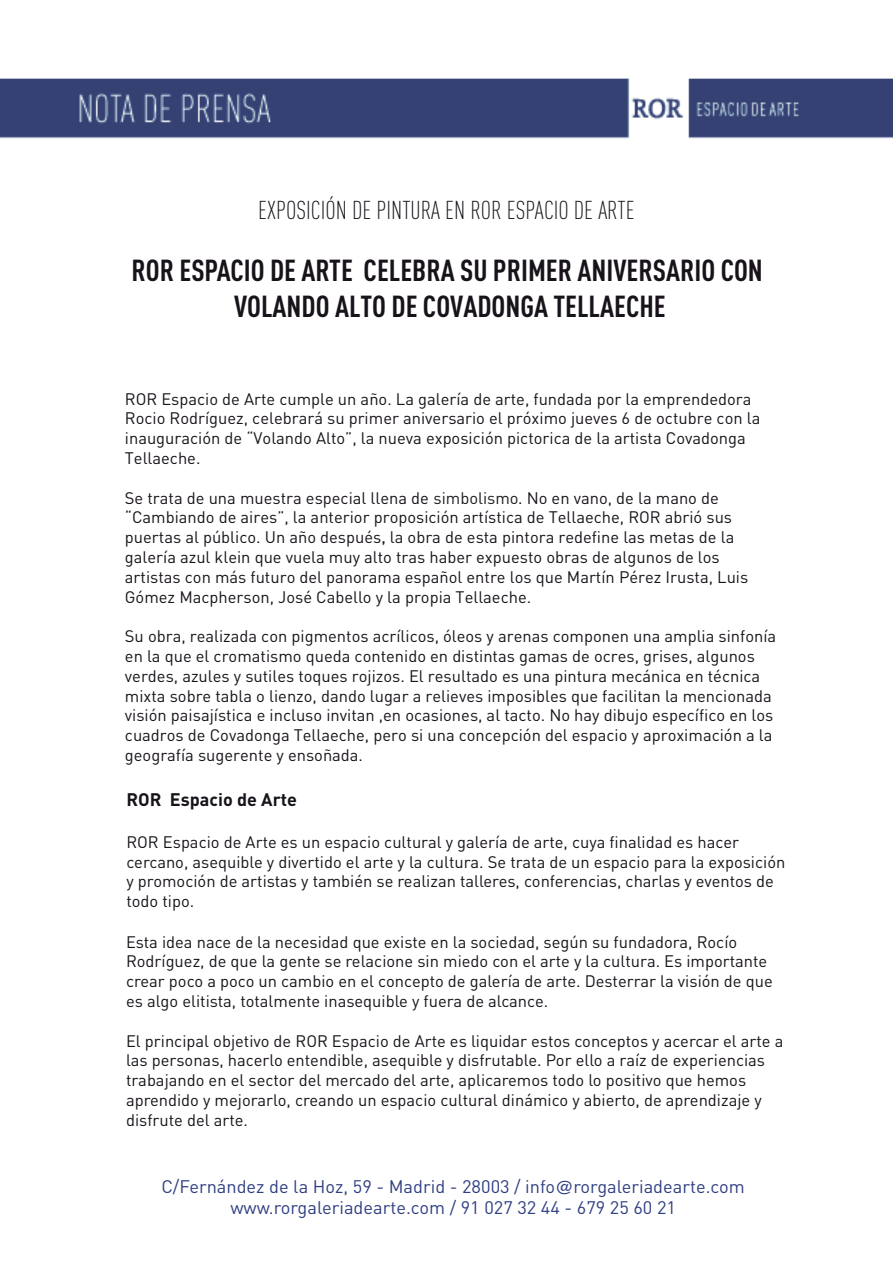
<style>
.page{position:relative;width:893px;height:1263px;background:#fff}
.page>*{position:absolute;margin:0;border:0;box-sizing:border-box;transform-origin:0 0}
.t1{font:700 condensed 30px/36px "DINOT";color:#18131a;text-align:center}
.t2{font:300 condensed 25.5px "DINOT";color:#18131a}
.t3{font:18px/21.6px "DINOT";color:#303f82;text-align:center}
.t4{font:700 18px "DINOT";color:#18131a}
.t5{font:16.5px/19.8px "DINOT";color:#18131a}
.t6{font:16.5px "DINOT";color:#1f1c21}
.s1{color:#1f1c21}
.s2{font-family:"Helvetica"}
</style>
<div class="page">
<img style="left:0;top:78px;width:893px;height:61px">
<h2 class="t2" style="left:258px;top:195px;width:378px">EXPOSICIÓN DE PINTURA EN ROR ESPACIO DE ARTE</h2>
<h1 class="t1" style="left:132px;top:252px;width:633px">ROR ESPACIO DE ARTE CELEBRA SU PRIMER ANIVERSARIO CON<br>VOLANDO ALTO DE COVADONGA TELLAECHE</h1>
<p class="t5" style="left:125px;top:388px;width:628px">ROR Espacio de Arte cumple un año. La galería de arte, fundada por la emprendedora</p>
<p class="t5" style="left:125px;top:408px;width:637px">Rocio Rodríguez, celebrará su primer aniversario el próximo jueves 6 de octubre con la inauguración de “Volando Alto”, la nueva exposición pictorica de la artista Covadonga</p>
<p class="t5" style="left:125px;top:447px;width:77px">Tellaeche.</p>
<p class="t5" style="left:125px;top:487px;width:595px">Se trata de una muestra especial llena de <span class="s1">simbolismo</span>. No en vano, de la mano de</p>
<p class="t5" style="left:125px;top:487px;width:625px;text-indent:344px">ó<br>“Cambiando de aires”, la anterior proposición artística de Tellaeche, ROR abrió sus puertas al público. Un año después. la obra de esta pintora redefine las metas de la galería azul klein que vuela muy alto tras haber expuesto obras de algunos de los artistas con más futuro del panorama español entre los que Martín Pérez Irusta, Luis Gómez Macpherson, José Cabello y la propia Tellaeche.</p>
<p class="t5" style="left:125px;top:626px;width:653px">Su obra, realizada con pigmentos acrílicos, óleos y arenas componen una amplia sinfonía en la que el cromatismo queda contenido en distintas gamas de ocres, grises, algunos verdes, azules y sutiles toques rojizos. El resultado es una pintura mecánica en técnica mixta sobre tabla o lienzo, dando lugar a relieves imposibles que facilitan la mencionada visión paisajística e incluso invitan ,en ocasiones, al tacto. No hay dibujo específico en los cuadros de Covadonga Tellaeche, pero si una concepción del espacio y aproximación a la geografía sugerente y ensoñada.</p>
<p class="t6" style="left:382px;top:525px;width:6px">,</p>
<p class="t4" style="left:126px;top:788px;width:172px">ROR Espacio de Arte</p>
<p class="t5" style="left:126px;top:831px;width:660px">ROR Espacio de Arte es un espacio cultural y galería de arte, cuya finalidad es hacer cercano, asequible y divertido el arte y la cultura. Se trata de un espacio para la exposición y promoción de artistas y también se realizan talleres, conferencias, charlas y eventos de todo tipo.</p>
<p class="t5" style="left:126px;top:931px;width:648px">Esta idea nace de la necesidad que existe en la sociedad, según su fundadora, Rocío Rodríguez, de que la gente se relacione sin miedo con el arte y la cultura. Es importante crear poco a poco un cambio en el concepto de galería de arte. Desterrar la visión de que es algo elitista, totalmente inasequible y fuera de alcance.</p>
<p class="t5" style="left:126px;top:1030px;width:659px">El principal objetivo de ROR Espacio de Arte es liquidar estos conceptos y acercar el arte a las personas, hacerlo entendible, asequible y disfrutable. Por ello a raíz de experiencias trabajando en el sector del mercado del arte, aplicaremos todo lo positivo que hemos aprendido y mejorarlo, creando un espacio cultural dinámico y abierto, de aprendizaje y disfrute del arte.</p>
<p class="t3" style="left:161px;top:1174px;width:585px">C/Fernández de la Hoz, 59 - Madrid - 28003 / info<span class="s2">@</span>rorgaleriadearte.com www.rorgaleriadearte.com / 91 027 32 44 - 679 25 60 21</p>
</div>
